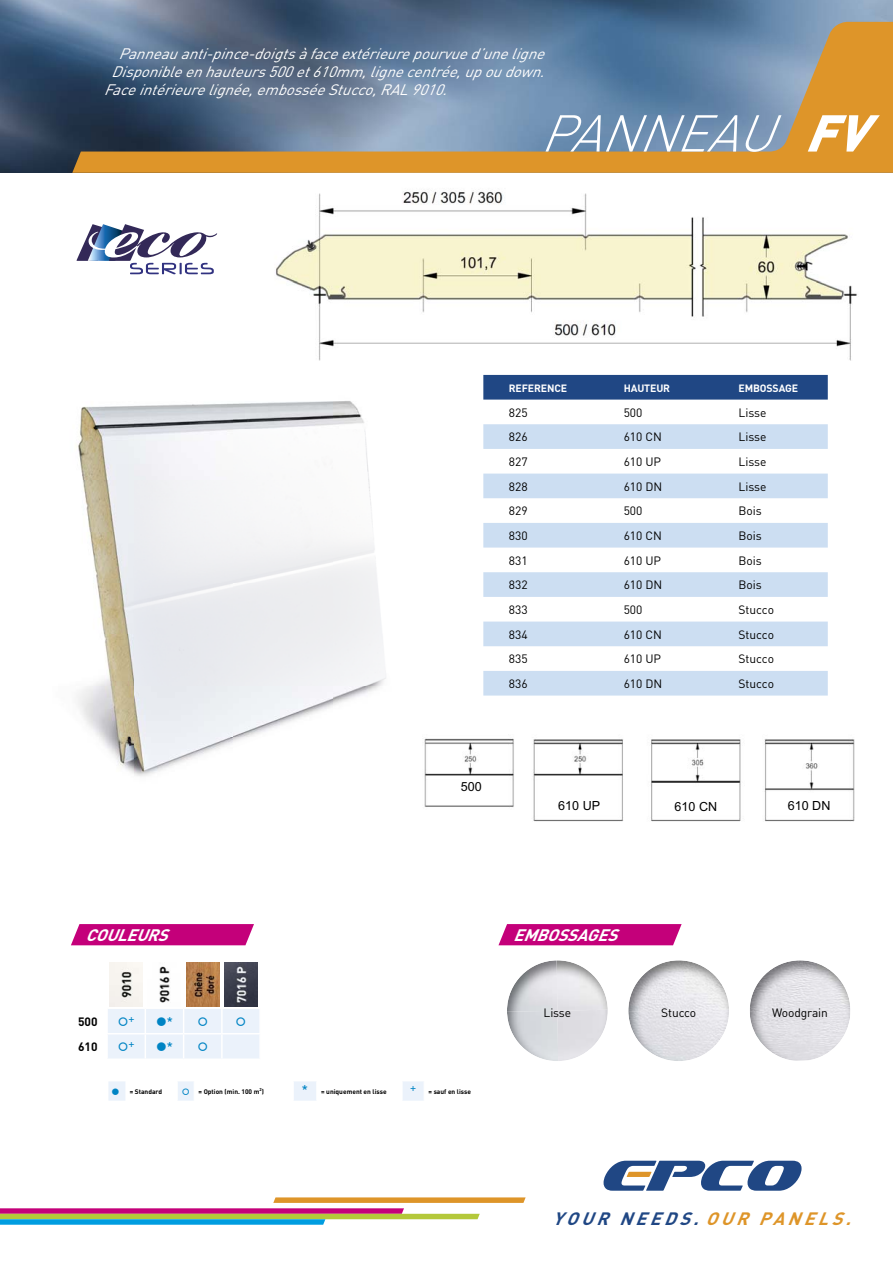
<style>
.page{position:relative;width:893px;height:1263px;background:#fff}
.page>*{position:absolute;margin:0;border:0;box-sizing:border-box;transform-origin:0 0}
.t1{font:italic 300 51px "DIN";color:#fff}
.t2{font:italic 700 17.7px "DIN";color:#204784}
.t3{font:italic 700 16.5px "DIN";color:#fff}
.t4{font:italic 15px "DIN";color:#fff}
.t5{font:12.6px "Arial";color:#000}
.t6{font:12px "DIN";color:#000}
.t7{font:700 12px/25.5px "DIN";letter-spacing:-.01em;color:#000}
.t8{font:11.55px "Calibri";color:#000}
.t9{font:700 10.5px "DIN";letter-spacing:-.01em;color:#fff}
.t10{font:700 6.6px "DIN";color:#000}
.s1{font-weight:900}
.s2{color:#de9529}
</style>
<div class="page">
<img style="left:0;top:0;width:893px;height:173px">
<svg style="left:0;top:1197px;width:526px;height:28px"></svg>
<svg style="left:604px;top:1161px;width:197px;height:30px"></svg>
<svg style="left:72px;top:22px;width:821px;height:151px;background:#7c817f"></svg>
<img style="left:275px;top:191px;width:582px;height:184px">
<img style="left:77px;top:401px;width:309px;height:375px">
<svg style="left:77px;top:224px;width:140px;height:50px"></svg>
<svg style="left:498px;top:924px;width:184px;height:21px;background:#c70d81"></svg>
<img style="left:507px;top:960px;width:101px;height:50px">
<img style="left:507px;top:1010px;width:101px;height:51px">
<img style="left:628px;top:960px;width:101px;height:49px">
<img style="left:628px;top:1009px;width:101px;height:52px">
<img style="left:750px;top:960px;width:100px;height:49px">
<img style="left:750px;top:1009px;width:100px;height:52px">
<div style="left:483px;top:375px;width:345px;height:25px;background:#204784"></div>
<svg style="left:483px;top:424px;width:345px;height:271px"></svg>
<img style="left:424px;top:738px;width:431px;height:84px">
<svg style="left:71px;top:924px;width:183px;height:21px;background:#c60c80"></svg>
<svg style="left:108px;top:1081px;width:316px;height:20px"></svg>
<svg style="left:108px;top:962px;width:151px;height:97px"></svg>
<p class="t4" style="left:118px;top:48px;width:432px">Panneauanti-pince-doigtsàfaceextérieurepourvued’uneligne</p>
<p class="t4" style="left:111px;top:66px;width:440px">Disponibleenhauteurs500et610mm,lignecentrée,upoudown.</p>
<p class="t4" style="left:104px;top:84px;width:350px">Faceintérieurelignée,embosséeStucco,RAL9010.</p>
<h1 class="t1" style="left:540px;top:115px;width:352px">PANNEAU <span class="s1">FV</span></h1>
<p class="t9" style="left:509px;top:382px;width:60px">REFERENCE</p>
<p class="t9" style="left:624px;top:382px;width:48px">HAUTEUR</p>
<p class="t9" style="left:738px;top:382px;width:61px">EMBOSSAGE</p>
<p class="t6" style="left:509px;top:408px;width:20px">825</p>
<p class="t6" style="left:624px;top:408px;width:20px">500</p>
<p class="t6" style="left:738px;top:408px;width:29px">Lisse</p>
<p class="t6" style="left:509px;top:433px;width:20px">826</p>
<p class="t6" style="left:624px;top:433px;width:40px">610 CN</p>
<p class="t6" style="left:738px;top:433px;width:29px">Lisse</p>
<p class="t6" style="left:509px;top:458px;width:20px">827</p>
<p class="t6" style="left:624px;top:458px;width:39px">610 UP</p>
<p class="t6" style="left:738px;top:458px;width:29px">Lisse</p>
<p class="t6" style="left:509px;top:482px;width:20px">828</p>
<p class="t6" style="left:624px;top:482px;width:40px">610 DN</p>
<p class="t6" style="left:738px;top:482px;width:29px">Lisse</p>
<p class="t6" style="left:509px;top:507px;width:20px">829</p>
<p class="t6" style="left:624px;top:507px;width:20px">500</p>
<p class="t6" style="left:738px;top:507px;width:25px">Bois</p>
<p class="t6" style="left:509px;top:532px;width:20px">830</p>
<p class="t6" style="left:624px;top:532px;width:40px">610 CN</p>
<p class="t6" style="left:738px;top:532px;width:25px">Bois</p>
<p class="t6" style="left:509px;top:556px;width:20px">831</p>
<p class="t6" style="left:624px;top:556px;width:39px">610 UP</p>
<p class="t6" style="left:738px;top:556px;width:25px">Bois</p>
<p class="t6" style="left:509px;top:581px;width:20px">832</p>
<p class="t6" style="left:624px;top:581px;width:40px">610 DN</p>
<p class="t6" style="left:738px;top:581px;width:25px">Bois</p>
<p class="t6" style="left:509px;top:605px;width:20px">833</p>
<p class="t6" style="left:624px;top:605px;width:20px">500</p>
<p class="t6" style="left:738px;top:605px;width:37px">Stucco</p>
<p class="t6" style="left:509px;top:630px;width:20px">834</p>
<p class="t6" style="left:624px;top:630px;width:40px">610 CN</p>
<p class="t6" style="left:738px;top:630px;width:37px">Stucco</p>
<p class="t6" style="left:509px;top:655px;width:20px">835</p>
<p class="t6" style="left:624px;top:655px;width:39px">610 UP</p>
<p class="t6" style="left:738px;top:655px;width:37px">Stucco</p>
<p class="t6" style="left:509px;top:679px;width:20px">836</p>
<p class="t6" style="left:624px;top:679px;width:40px">610 DN</p>
<p class="t6" style="left:738px;top:679px;width:37px">Stucco</p>
<p class="t5" style="left:461px;top:779px;width:23px">500</p>
<p class="t8" style="left:454px;top:787px;width:33px">FV 500</p>
<p class="t5" style="left:558px;top:798px;width:44px">610 UP</p>
<p class="t5" style="left:675px;top:799px;width:44px">610 CN</p>
<p class="t5" style="left:788px;top:798px;width:44px">610 DN</p>
<p class="t8" style="left:565px;top:802px;width:27px">FVUP</p>
<p class="t8" style="left:681px;top:803px;width:27px">FVCN</p>
<p class="t8" style="left:795px;top:803px;width:28px">FVDN</p>
<h3 class="t3" style="left:86px;top:925px;width:88px">COULEURS</h3>
<p class="t7" style="left:78px;top:1009px;width:21px">500<br>610</p>
<p class="t10" style="left:130px;top:1087px;width:34px">= Standard</p>
<p class="t10" style="left:199px;top:1087px;width:67px">= Option (min. 100 m<sup>2</sup>)</p>
<p class="t10" style="left:321px;top:1087px;width:67px">= uniquement en lisse</p>
<p class="t10" style="left:429px;top:1087px;width:44px">= sauf en lisse</p>
<h3 class="t3" style="left:513px;top:925px;width:110px">EMBOSSAGES</h3>
<p class="t6" style="left:544px;top:1008px;width:29px">Lisse</p>
<p class="t6" style="left:661px;top:1008px;width:36px">Stucco</p>
<p class="t6" style="left:772px;top:1008px;width:57px">Woodgrain</p>
<h2 class="t2" style="left:552px;top:1208px;width:305px">YOUR NEEDS. <span class="s2">OUR PANELS.</span></h2>
</div>
